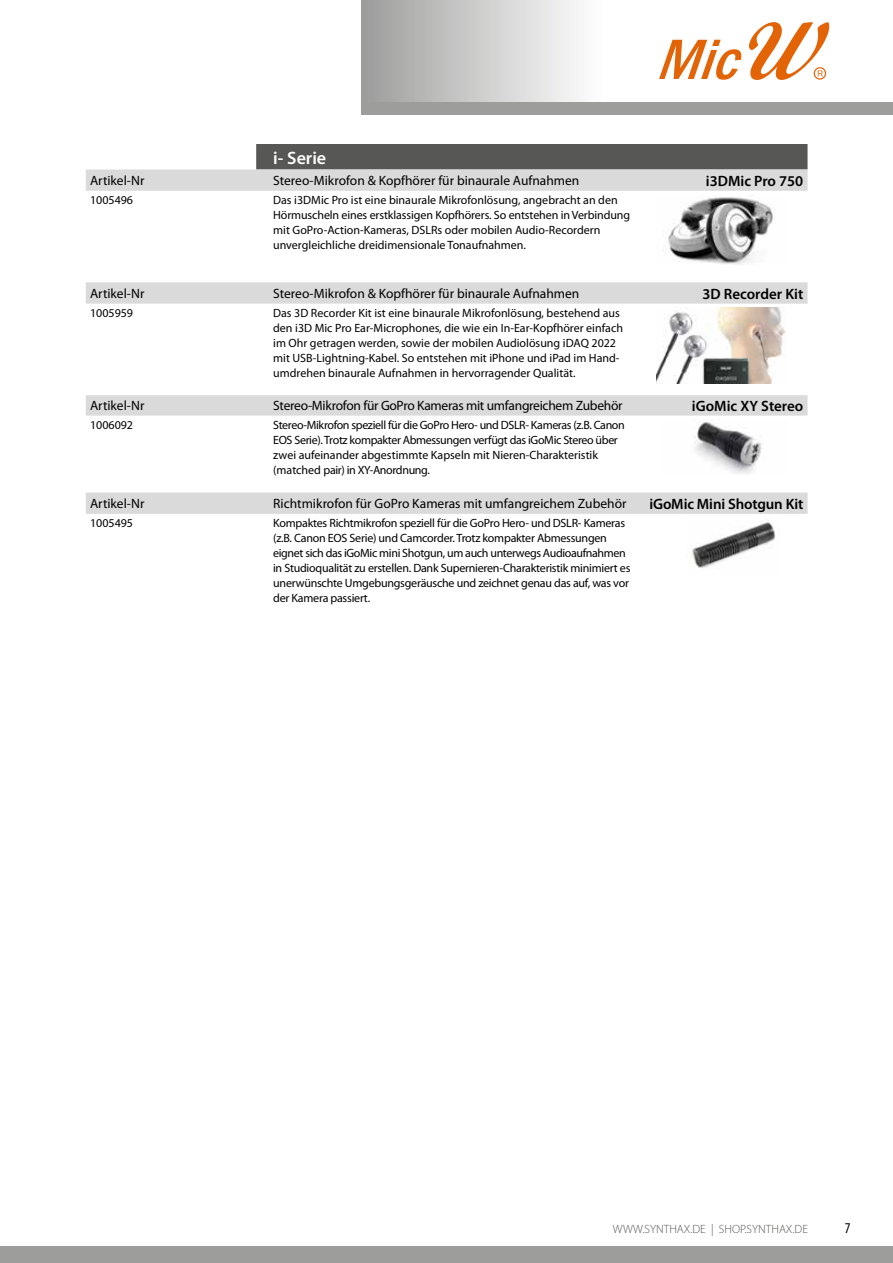
<style>
.page{position:relative;width:893px;height:1263px;background:#fff}
.page>*{position:absolute;margin:0;border:0;box-sizing:border-box;transform-origin:0 0}
.t1{font:600 18px "Myriad Pro";color:#fff}
.t2{font:600 15px "Myriad Pro";color:#000}
.t3{font:condensed 15px "Myriad Pro";color:#000}
.t4{font:13.5px "Myriad Pro";color:#000}
.t5{font:13.5px "Myriad Pro";letter-spacing:-.02em;color:#000}
.t6{font:12px/15px "Myriad Pro";letter-spacing:-.01em;color:#000}
.t7{font:12px/15px "Myriad Pro";letter-spacing:-.03em;color:#000}
.t8{font:300 12px "Myriad Pro";color:#575756}
</style>
<div class="page">
<div style="left:0;top:1246px;width:893px;height:17px;background:#9d9d9c"></div>
<svg style="left:361px;top:0;width:469px;height:102px"></svg>
<div style="left:361px;top:102px;width:532px;height:13px;background:#9d9d9c"></div>
<svg style="left:659px;top:40px;width:83px;height:40px"></svg>
<svg style="left:749px;top:22px;width:80px;height:58px"></svg>
<div style="left:256px;top:144px;width:551px;height:26px;background:#575756"></div>
<svg style="left:86px;top:170px;width:721px;height:344px"></svg>
<img style="left:656px;top:195px;width:130px;height:69px">
<img style="left:656px;top:308px;width:130px;height:75px">
<img style="left:660px;top:420px;width:128px;height:55px">
<img style="left:687px;top:518px;width:89px;height:50px">
<h1 class="t1" style="left:273px;top:148px;width:55px">i- Serie</h1>
<p class="t4" style="left:90px;top:172px;width:56px">Artikel-Nr</p>
<p class="t4" style="left:273px;top:172px;width:308px">Stereo-Mikrofon &amp; Kopfhörer für binaurale Aufnahmen</p>
<p class="t2" style="left:706px;top:172px;width:99px">i3DMic Pro 750</p>
<p class="t6" style="left:90px;top:192px;width:45px">1005496</p>
<p class="t6" style="left:273px;top:192px;width:358px">Das i3DMic Pro ist eine binaurale Mikrofonlösung, angebracht an den Hörmuscheln eines erstklassigen Kopfhörers. So entstehen in Verbindung mit GoPro-Action-Kameras, DSLRs oder mobilen Audio-Recordern unvergleichliche dreidimensionale Tonaufnahmen.</p>
<p class="t4" style="left:90px;top:285px;width:56px">Artikel-Nr</p>
<p class="t4" style="left:273px;top:285px;width:308px">Stereo-Mikrofon &amp; Kopfhörer für binaurale Aufnahmen</p>
<p class="t2" style="left:703px;top:285px;width:102px">3D Recorder Kit</p>
<p class="t6" style="left:90px;top:305px;width:45px">1005959</p>
<p class="t6" style="left:273px;top:305px;width:351px">Das 3D Recorder Kit ist eine binaurale Mikrofonlösung, bestehend aus den i3D Mic Pro Ear-Microphones, die wie ein In-Ear-Kopfhörer einfach im Ohr getragen werden, sowie der mobilen Audiolösung iDAQ 2022 mit USB-Lightning-Kabel. So entstehen mit iPhone und iPad im Hand&shy;umdrehen binaurale Aufnahmen in hervorragender Qualität.</p>
<p class="t4" style="left:90px;top:398px;width:56px">Artikel-Nr</p>
<p class="t5" style="left:273px;top:398px;width:351px">Stereo-Mikrofon für GoPro Kameras mit umfangreichem Zubehör</p>
<p class="t2" style="left:692px;top:398px;width:113px">iGoMic XY Stereo</p>
<p class="t6" style="left:90px;top:417px;width:45px">1006092</p>
<p class="t7" style="left:273px;top:417px;width:353px">Stereo-Mikrofon speziell für die GoPro Hero- und DSLR- Kameras (z.B. Canon EOS Serie). Trotz kompakter Abmessungen verfügt das iGoMic Stereo über zwei aufeinander abgestimmte Kapseln mit Nieren-Charakteristik (matched pair) in XY-Anordnung.</p>
<p class="t4" style="left:90px;top:495px;width:56px">Artikel-Nr</p>
<p class="t4" style="left:273px;top:495px;width:355px">Richtmikrofon für GoPro Kameras mit umfangreichem Zubehör</p>
<p class="t2" style="left:649px;top:495px;width:155px">iGoMic Mini Shotgun Kit</p>
<p class="t6" style="left:90px;top:515px;width:45px">1005495</p>
<p class="t6" style="left:273px;top:515px;width:359px">Kompaktes Richtmikrofon speziell für die GoPro Hero- und DSLR- Kameras (z.B. Canon EOS Serie) und Camcorder. Trotz kompakter Abmessungen eignet sich das iGoMic mini Shotgun, um auch unterwegs Audioaufnahmen in Studioqualität zu erstellen. Dank Supernieren-Charakteristik minimiert es unerwünschte Umgebungsgeräusche und zeichnet genau das auf, was vor der Kamera passiert.</p>
<p class="t8" style="left:613px;top:1222px;width:196px">WWW.SYNTHAX.DE | SHOP.SYNTHAX.DE</p>
<p class="t3" style="left:845px;top:1220px;width:7px">7</p>
</div>
